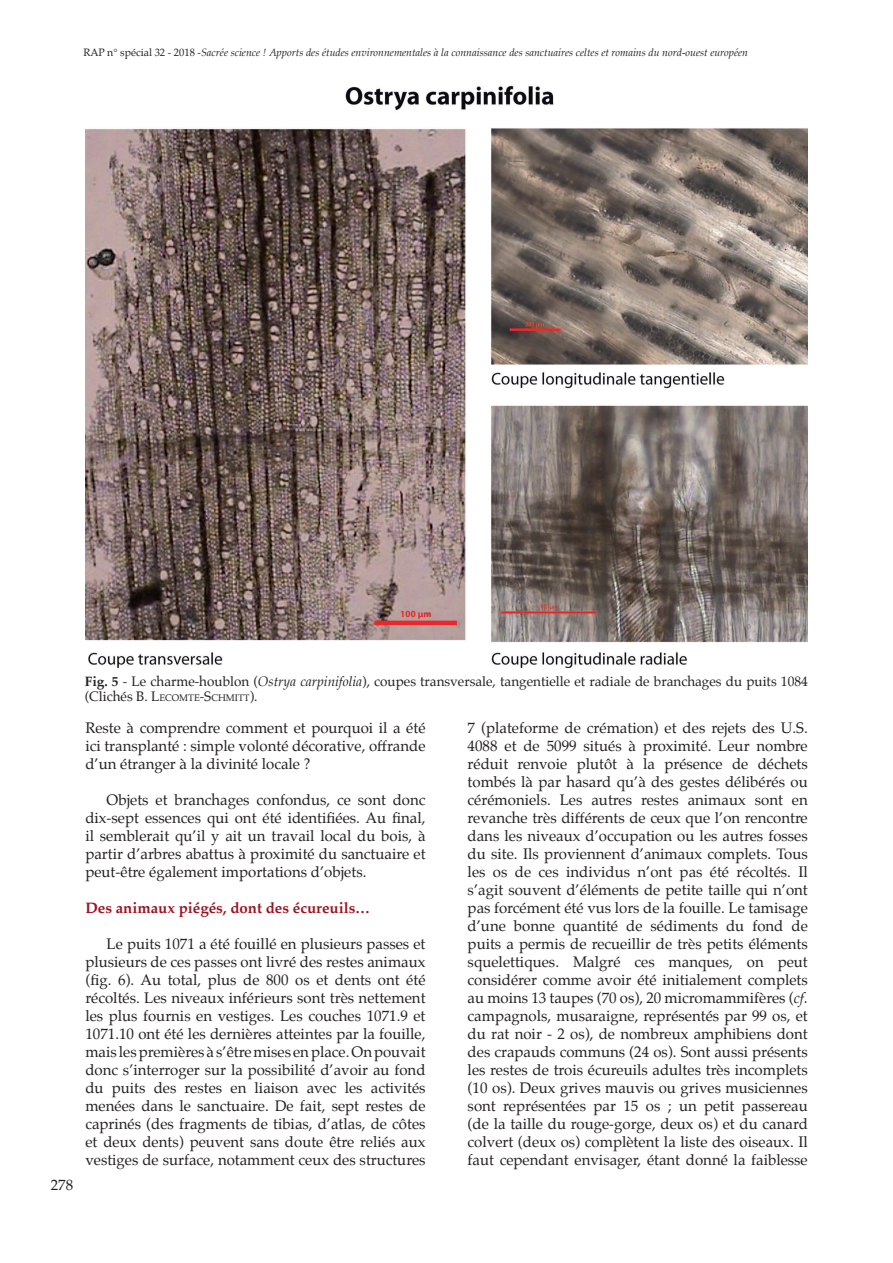
<style>
.page{position:relative;width:893px;height:1263px;background:#fff}
.page>*{position:absolute;margin:0;border:0;box-sizing:border-box;transform-origin:0 0}
.Retrait_corps_de_tex{font:15px/18px "Palatino";color:#231f20;text-align:justify}
.Sous-titre_III{font:700 15px "Palatino";color:#9c1320}
.t1{font:15px "Palatino Linotype";color:#231f20}
.Légende{font:13.5px/15px "Palatino";color:#231f20}
.t2{font:italic 10.5px "Palatino";color:#231f20}
.s1{font-style:normal}
.s2{font-weight:700}
.s3{font-style:italic}
.s4{font-style:inherit}
.s5{font-size:9.45px}
</style>
<div class="page">
<img style="left:85px;top:85px;width:723px;height:583px">
<p class="t2" style="left:83px;top:44px;width:666px"><span class="s1">RAP n° spécial 32 - 2018 -</span>Sacrée science ! Apports des études environnementales à la connaissance des sanctuaires celtes et romains du nord-ouest européen</p>
<p class="t1" style="left:51px;top:1174px;width:24px">278</p>
<p class="Légende" style="left:85px;top:674px;width:725px"><span class="s2">Fig. 5</span> - Le charme-houblon (<span class="s3">Ostrya carpinifolia</span>), coupes transversale, tangentielle et radiale de branchages du puits 1084 (Clichés B. <span class="s4">L</span><span class="s5">ECOMTE</span><span class="s4">-S</span><span class="s5">CHMITT</span>).</p>
<p class="Retrait_corps_de_tex" style="left:468px;top:718px;width:342px">7 (plateforme de crémation) et des rejets des U.S.<br>4088 et de 5099 situés à proximité. Leur nombre réduit renvoie plutôt à la présence de déchets tombés là par hasard qu’à des gestes délibérés ou cérémoniels. Les autres restes animaux sont en revanche très différents de ceux que l’on rencontre dans les niveaux d’occupation ou les autres fosses du site. Ils proviennent d’animaux complets. Tous les os de ces individus n’ont pas été récoltés. Il s’agit souvent d’éléments de petite taille qui n’ont pas forcément été vus lors de la fouille. Le tamisage d’une bonne quantité de sédiments du fond de puits a permis de recueillir de très petits éléments squelettiques. Malgré ces manques, on peut considérer comme avoir été initialement complets au moins 13 taupes (70 os), 20 micromammifères (<span class="s3">cf. </span>campagnols, musaraigne, représentés par 99 os, et du rat noir - 2 os), de nombreux amphibiens dont des crapauds communs (24 os). Sont aussi présents les restes de trois écureuils adultes très incomplets (10 os). Deux grives mauvis ou grives musiciennes sont représentées par 15 os ; un petit passereau (de la taille du rouge-gorge, deux os) et du canard colvert (deux os) complètent la liste des oiseaux. Il faut cependant envisager, étant donné la faiblesse</p>
<p class="Retrait_corps_de_tex" style="left:85px;top:719px;width:342px">Reste à comprendre comment et pourquoi il a été ici transplanté : simple volonté décorative, offrande d’un étranger à la divinité locale ?</p>
<p class="Retrait_corps_de_tex" style="left:85px;top:791px;width:342px;text-indent:21px">Objets et branchages confondus, ce sont donc dix-sept essences qui ont été identifiées. Au final, il semblerait qu’il y ait un travail local du bois, à partir d’arbres abattus à proximité du sanctuaire et peut-être également importations d’objets.</p>
<p class="Sous-titre_III" style="left:85px;top:895px;width:286px">Des animaux piégés, dont des écureuils…</p>
<p class="Retrait_corps_de_tex" style="left:85px;top:935px;width:342px;text-indent:21px">Le puits 1071 a été fouillé en plusieurs passes et plusieurs de ces passes ont livré des restes animaux (fig. 6). Au total, plus de 800 os et dents ont été récoltés. Les niveaux inférieurs sont très nettement les plus fournis en vestiges. Les couches 1071.9 et 1071.10 ont été les dernières atteintes par la fouille, mais les premières à s’être mises en place. On pouvait donc s’interroger sur la possibilité d’avoir au fond du puits des restes en liaison avec les activités menées dans le sanctuaire. De fait, sept restes de caprinés (des fragments de tibias, d’atlas, de côtes et deux dents) peuvent sans doute être reliés aux vestiges de surface, notamment ceux des structures</p>
</div>
